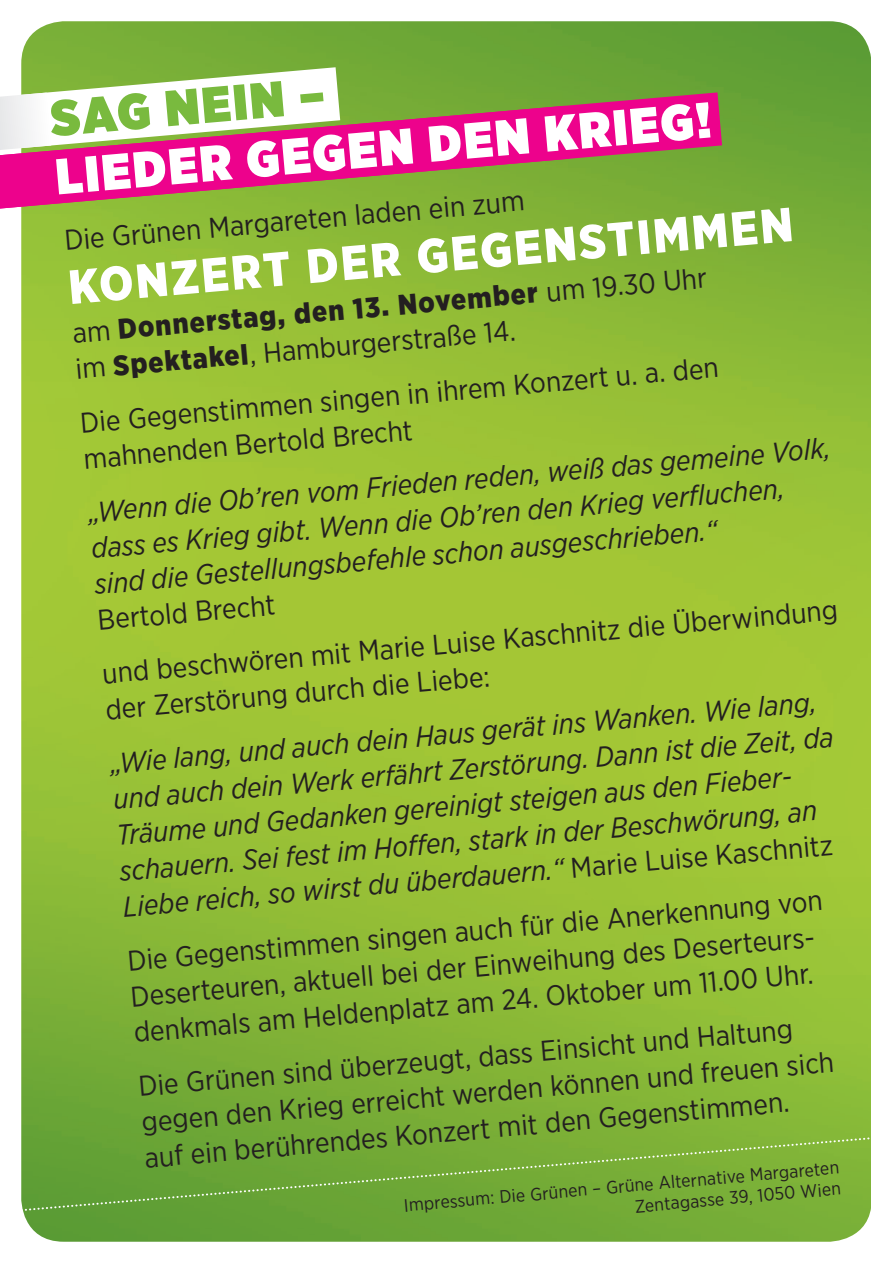
<style>
.page{position:relative;width:893px;height:1263px;background:#fff}
.page>*{position:absolute;margin:0;border:0;box-sizing:border-box;transform-origin:0 0}
.t1{font:900 50.4px "Gotham Narrow";color:#fff}
.t2{font:900 50.4px "Gotham Narrow";color:#79ba3e}
.t3{font:900 48px "Gotham Narrow";color:#fff}
.t4{font:28.5px/36px "Gotham Narrow";color:#231f20}
.t5{font:italic 28.5px/36px "Gotham Narrow";color:#231f20}
.t6{font:900 28.5px/36px "Gotham Narrow";color:#231f20}
.t7{font:18px/21px "Gotham Narrow";color:#231f20;text-align:right}
.s1{font-weight:400}
.s2{font-style:normal}
</style>
<div class="page">
<img style="left:21px;top:21px;width:850px;height:1221px">
<svg style="left:0;top:92px;width:722px;height:117px;background:#b95165"></svg>
<svg style="left:0;top:67px;width:340px;height:83px"></svg>
<svg style="left:21px;top:1124px;width:850px;height:99px;background:#71aa38"></svg>
<h1 class="t2" style="left:48px;top:85px;width:276px;rotate:-5deg">Sag nein –</h1>
<h1 class="t1" style="left:53px;top:143px;width:659px;rotate:-5deg">Lieder gegen den Krieg!</h1>
<p class="t4" style="left:63px;top:222px;width:461px;rotate:-5deg">Die Grünen Margareten laden ein zum</p>
<h2 class="t3" style="left:66px;top:256px;width:728px;rotate:-5deg">Konzert der Gegenstimmen</h2>
<p class="t6" style="left:71px;top:315px;width:646px;rotate:-5deg"><span class="s1">am</span> Donnerstag, den 13. November <span class="s1">um 19.30 Uhr im</span> Spektakel<span class="s1">, Hamburgerstraße 14.</span></p>
<p class="t4" style="left:79px;top:404px;width:642px;rotate:-5deg">Die Gegenstimmen singen in ihrem Konzert u. a. den mahnenden Bertold Brecht</p>
<p class="t5" style="left:87px;top:494px;width:747px;rotate:-5deg">„Wenn die Ob’ren vom Frieden reden, weiß das gemeine Volk, dass es Krieg gibt. Wenn die Ob’ren den Krieg verfl uchen, sind die Gestellungsbefehle schon ausgeschrieben.“</p>
<p class="t4" style="left:95px;top:592px;width:742px;line-height:54px;rotate:-5deg">Bertold Brecht<br>und beschwören mit Marie Luise Kaschnitz die Überwindung</p>
<p class="t4" style="left:104px;top:691px;width:387px;rotate:-5deg">derZerstörung durch die Liebe:</p>
<p class="t5" style="left:109px;top:745px;width:724px;rotate:-5deg">„Wie lang, und auch dein Haus gerät ins Wanken. Wie lang, und auch dein Werk erfährt Zerstörung. Dann ist die Zeit, da Träume und Gedanken gereinigt steigen aus den Fieber&shy;schauern. Sei fest im Hoff en, stark in der Beschwörung, an Liebe reich, so wirst du überdauern.“ <span class="s2">Marie Luise Kaschnitz</span></p>
<p class="t4" style="left:126px;top:942px;width:699px;rotate:-5deg">Die Gegenstimmen singen auch fürdie Anerkennung von<br>Deserteuren, aktuell bei derEinweihung des Deserteurs&shy;denkmals am Heldenplatz am 24. Oktoberum 11.00 Uhr.</p>
<p class="t4" style="left:137px;top:1068px;width:700px;rotate:-5deg">Die Grünen sind überzeugt, dass Einsicht und Haltung gegen den Krieg erreicht werden können und freuen sich auf ein berührendes Konzert mit den Gegenstimmen.</p>
<p class="t7" style="left:403px;top:1194px;width:438px;rotate:-5deg">Impressum: Die Grünen – Grüne Alternative Margareten<br>Zentagasse 39, 1050 Wien</p>
</div>
